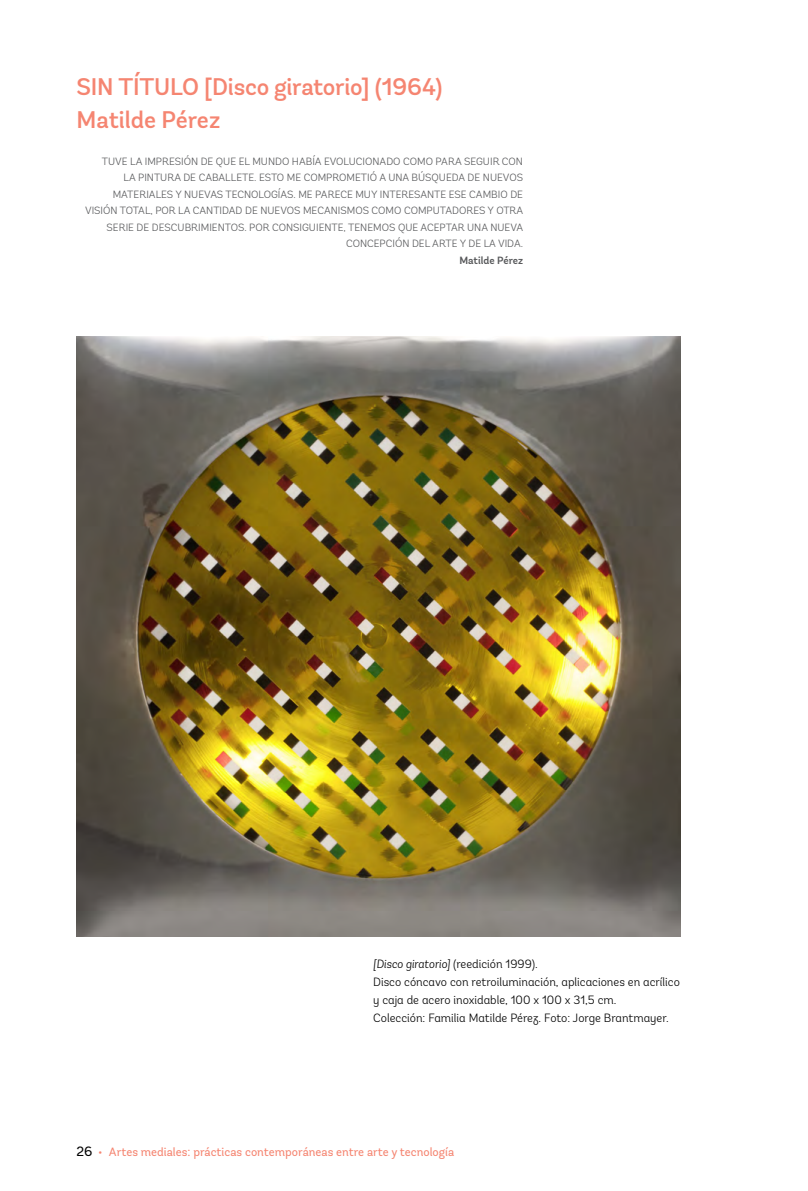
<style>
.page{position:relative;width:808px;height:1191px;background:#fff}
.page>*{position:absolute;margin:0;border:0;box-sizing:border-box;transform-origin:0 0}
.t1{font:500 24px/33px "Andes";letter-spacing:-.01em;color:#f58571}
.t2{font:300 12px/18px "Andes";color:#000}
.t3{font:12px "Andes";color:#f58571}
.t4{font:300 10.5px/16.5px "Andes";color:#58595b;text-align:right}
.t5{font:600 10.5px "Andes";color:#58595b}
.s1{font-style:italic}
.s2{font-size:13.5px;color:#000}
</style>
<div class="page">
<img style="left:77px;top:336px;width:603px;height:600px">
<h1 class="t1" style="left:77px;top:70px;width:368px">SIN TÍTULO [Disco giratorio] (1964)<br>Matilde Pérez</h1>
<p class="t4" style="left:85px;top:153px;width:440px">TUVE LA IMPRESIÓN DE QUE EL MUNDO HABÍA EVOLUCIONADO COMO PARA SEGUIR CON<br>LA PINTURA DE CABALLETE. ESTO ME COMPROMETIÓ A UNA BÚSQUEDA DE NUEVOS MATERIALES Y NUEVAS TECNOLOGÍAS. ME PARECE MUY INTERESANTE ESE CAMBIO DE VISIÓN TOTAL, POR LA CANTIDAD DE NUEVOS MECANISMOS COMO COMPUTADORES Y OTRA SERIE DE DESCUBRIMIENTOS. POR CONSIGUIENTE, TENEMOS QUE ACEPTAR UNA NUEVA CONCEPCIÓN DEL ARTE Y DE LA VIDA.</p>
<p class="t5" style="left:459px;top:254px;width:65px">Matilde Pérez</p>
<p class="t2" style="left:373px;top:954px;width:308px"><span class="s1">[Disco giratorio]</span> (reedición 1999).<br>Disco cóncavo con retroiluminación, aplicaciones en acrílico y caja de acero inoxidable, 100 x 100 x 31,5 cm.<br>Colección: Familia Matilde Pérez. Foto: Jorge Brantmayer.</p>
<p class="t3" style="left:77px;top:1144px;width:379px"><span class="s2">26</span> • Artes mediales: prácticas contemporáneas entre arte y tecnología</p>
</div>
